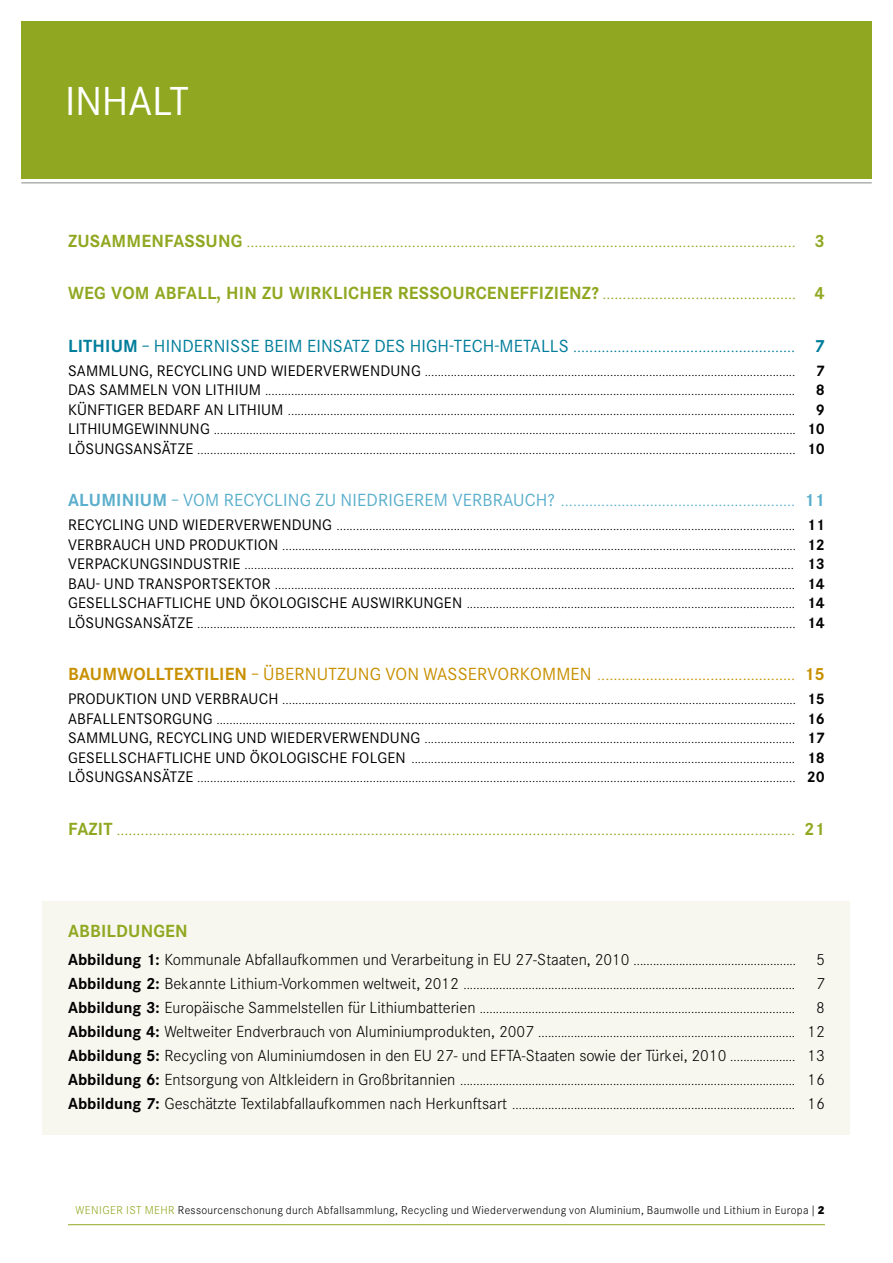
<style>
.page{position:relative;width:893px;height:1263px;background:#fff}
.page>*{position:absolute;margin:0;border:0;box-sizing:border-box;transform-origin:0 0}
.t1{font:39.75px "Corporate S";letter-spacing:-.005em;color:#fff}
.t2{font:700 17.25px "Corporate S";letter-spacing:.01em;color:#90a821}
.t3{font:17.25px "Corporate S";letter-spacing:.01em;color:#007d9b}
.t4{font:17.25px "Corporate S";letter-spacing:.01em;color:#5bafcc}
.t5{font:700 17.25px "Corporate S";letter-spacing:.01em;color:#c89000}
.t6{font:300 15.75px "Corporate S";color:#000}
.t7{font:15px "Corporate S";letter-spacing:.01em;color:#000}
.t8{font:700 15px "Corporate S";color:#000}
.t9{font:300 14.85px "Corporate S";color:#90a821}
.t10{font:300 14.85px "Corporate S";color:#c89000}
.t11{font:300 14.85px "Corporate S";color:#5bafcc}
.t12{font:300 14.85px "Corporate S";color:#007d9b}
.t13{font:300 12px/19.5px "Corporate S";color:#000;text-align:right}
.t14{font:300 11.25px "Corporate S";letter-spacing:.025em;color:#000}
.s1{font-weight:700;font-size:17.25px}
.s2{font-weight:300;font-size:14.85px}
.s3{font-weight:700}
.s4{font-weight:400;font-size:17.25px}
.s5{font-weight:400;font-size:15px}
.s6{font-weight:700;font-size:15px}
.s7{font-weight:400}
.s8{font-size:12px}
.s9{font-weight:700;font-size:15.75px}
.s10{font-size:15.75px}
.s11{color:#90a821}
.s12{font-weight:800}
</style>
<div class="page">
<hr style="left:68px;top:1224px;width:757px;height:1px;background:#90a821">
<hr style="left:21px;top:182px;width:851px;height:1px;background:#9c9d9d">
<div style="left:21px;top:21px;width:851px;height:158px;background:#90a821"></div>
<div style="left:43px;top:901px;width:807px;height:234px;background:#f7f7ef"></div>
<h1 class="t1" style="left:65px;top:78px;width:125px">INHALT</h1>
<p class="t9" style="left:68px;top:233px;width:758px"><span class="s1">ZUSAMMENFASSUNG</span> ........................................................................................................................................ <span class="s1">3</span></p>
<h2 class="t2" style="left:68px;top:283px;width:758px">WEG VOM ABFALL, HIN ZU WIRKLICHER RESSOURCENEFFIZIENZ? <span class="s2">................................................</span> 4</h2>
<h2 class="t3" style="left:68px;top:336px;width:136px"><span class="s3">LITHIUM</span> – HINDERNI</h2>
<h2 class="t3" style="left:230px;top:336px;width:280px">SSE BEI M EINSATZ DES HIGH-TECH-METALL</h2>
<p class="t12" style="left:559px;top:338px;width:268px"><span class="s4">S</span> ....................................................... <span class="s1">7</span></p>
<p class="t7" style="left:68px;top:362px;width:275px">SAMMLUNG, RECYCLING UN D WIEDERVERWEN</p>
<p class="t13" style="left:380px;top:362px;width:416px"><span class="s5">DUNG</span> ..................................................................................................................</p>
<p class="t8" style="left:816px;top:361px;width:11px">7</p>
<p class="t7" style="left:68px;top:381px;width:83px">DAS SAMMELN</p>
<p class="t7" style="left:172px;top:381px;width:48px">VON LITHI</p>
<p class="t13" style="left:239px;top:381px;width:558px"><span class="s5">UM</span> ...................................................................................................................................................................</p>
<p class="t8" style="left:816px;top:381px;width:11px">8</p>
<p class="t7" style="left:68px;top:401px;width:174px">KÜN FTIGER BEDARF AN LITHI</p>
<p class="t13" style="left:261px;top:401px;width:535px"><span class="s5">UM</span> ............................................................................................................................................................</p>
<p class="t8" style="left:816px;top:400px;width:11px">9</p>
<p class="t7" style="left:68px;top:420px;width:15px">LITHI</p>
<p class="t7" style="left:102px;top:420px;width:42px">UMGEWINN</p>
<p class="t13" style="left:68px;top:420px;width:758px"><span class="s5">UNG</span> ................................................................................................................................................................................... <span class="s6">10<br></span><span class="s5">LÖSUNGSANSÄTZE</span> ........................................................................................................................................................................................ <span class="s6">10</span></p>
<h2 class="t4" style="left:68px;top:490px;width:396px"><span class="s3">ALUMINIUM</span> – VOM RECYCLING ZU NIEDRIGEREM VERBRA</h2>
<p class="t11" style="left:513px;top:493px;width:313px"><span class="s4">UCH?</span> .......................................................... <span class="s1">11</span></p>
<p class="t7" style="left:68px;top:516px;width:186px">RECYCLING UN D WIEDERVERWEN</p>
<p class="t13" style="left:292px;top:516px;width:535px"><span class="s5">DUNG</span> ............................................................................................................................................. <span class="s6">11</span></p>
<p class="t7" style="left:68px;top:536px;width:10px">VERBRA</p>
<p class="t13" style="left:121px;top:536px;width:705px"><span class="s5">UCH UN D PRODUKTION</span> .............................................................................................................................................................. <span class="s6">12</span></p>
<p class="t7" style="left:68px;top:555px;width:10px">VERPA</p>
<p class="t7" style="left:111px;top:555px;width:110px">CKUNGSIN DUSTRIE</p>
<p class="t13" style="left:244px;top:555px;width:582px">......................................................................................................................................................................... <span class="s6">13</span></p>
<p class="t7" style="left:68px;top:575px;width:88px">BAU- UN D TRAN</p>
<p class="t13" style="left:174px;top:575px;width:652px"><span class="s5">SPORTSEKTOR</span> ................................................................................................................................................................ <span class="s6">14</span></p>
<p class="t7" style="left:68px;top:594px;width:321px">GESELLSCHAFTLICHE UN D ÖKOLOGISCHE AUSWIRK</p>
<p class="t13" style="left:68px;top:594px;width:758px"><span class="s5">UNGEN</span> ..................................................................................................... <span class="s6">14<br></span><span class="s5">LÖSUNGSANSÄTZE</span> ........................................................................................................................................................................................ <span class="s6">14</span></p>
<h2 class="t5" style="left:68px;top:664px;width:207px">BAUMWOLLTEXTILIEN <span class="s7">– ÜBERN</span></h2>
<p class="t10" style="left:317px;top:667px;width:510px"><span class="s4">UTZUNG VON WASSERVORKOMMEN</span> ................................................. <span class="s1">15</span></p>
<p class="t7" style="left:68px;top:690px;width:138px">PRODUKTION UN D VERBRA</p>
<p class="t13" style="left:249px;top:690px;width:578px"><span class="s5">UCH</span> .............................................................................................................................................................. <span class="s6">15</span></p>
<p class="t7" style="left:68px;top:710px;width:35px">ABFALLENT</p>
<p class="t13" style="left:144px;top:710px;width:682px"><span class="s5">SORGUNG</span> .................................................................................................................................................................................. <span class="s6">16</span></p>
<p class="t7" style="left:68px;top:729px;width:274px">SAMMLUNG, RECYCLING UN D WIEDERVERWEN</p>
<p class="t13" style="left:68px;top:729px;width:758px;text-align:justify;text-indent:312px"><span class="s5">DUNG</span> .................................................................................................................. <span class="s6">17<br></span><span class="s5">GESELLSCHAFTLICHE UND ÖKOLOGISCHE FOLGEN</span> ...................................................................................................................... <span class="s6">18<br></span><span class="s5">LÖSUNGSANSÄTZE</span> ........................................................................................................................................................................................ <span class="s6">20</span></p>
<p class="t9" style="left:68px;top:821px;width:758px"><span class="s1">FAZIT</span> ........................................................................................................................................................................ <span class="s1">21</span></p>
<h2 class="t2" style="left:68px;top:920px;width:121px">ABBILDUNGEN</h2>
<h3 class="t6" style="left:68px;top:951px;width:730px"><span class="s3">ABBILDUNG 1:</span> Kommunale Abfallaufkommen und Verarbeitung in EU 27-Staaten, 2010 <span class="s8">..................................................</span></h3>
<h3 class="t6" style="left:816px;top:951px;width:10px">5</h3>
<p class="t13" style="left:68px;top:975px;width:729px"><span class="s9">ABBILDUNG 2:</span> <span class="s10">Bekannte Lithium-Vorkommen weltweit, 2012</span> ......................................................................................................</p>
<h3 class="t6" style="left:816px;top:975px;width:10px">7</h3>
<p class="t13" style="left:68px;top:999px;width:729px"><span class="s9">ABBILDUNG 3:</span> <span class="s10">Europäische Sammelstellen für Lithiumbatterien</span> .................................................................................................</p>
<h3 class="t6" style="left:816px;top:999px;width:10px">8</h3>
<p class="t13" style="left:68px;top:1023px;width:758px"><span class="s9">ABBILDUNG 4:</span> <span class="s10">Weltweiter Endverbrauch von Aluminiumprodukten, 2007</span> ............................................................................... <span class="s10">12</span></p>
<h3 class="t6" style="left:68px;top:1047px;width:758px"><span class="s3">ABBILDUNG 5:</span> Recycling von Aluminiumdosen in den EU 27- und EFTA-Staaten sowie der Türkei, 2010 <span class="s8">....................</span> 13</h3>
<p class="t13" style="left:68px;top:1069px;width:758px;line-height:24px;text-align:left"><span class="s9">ABBILDUNG 6:</span> <span class="s10">Entsorgung von Altkleidern in Großbritannien</span> ....................................................................................................... <span class="s10">16<br></span><span class="s9">ABBILDUNG 7:</span> <span class="s10">Geschätzte Textilabfallaufkommen nach Herkunftsart</span> ....................................................................................... <span class="s10">16</span></p>
<p class="t14" style="left:76px;top:1203px;width:751px"><span class="s11">Weniger ist mehr</span> Ressourcenschonung durch Abfallsammlung, Recycling und Wiederverwendung von Aluminium, Baumwolle und Lithium in Europa | <span class="s12">2</span></p>
</div>
